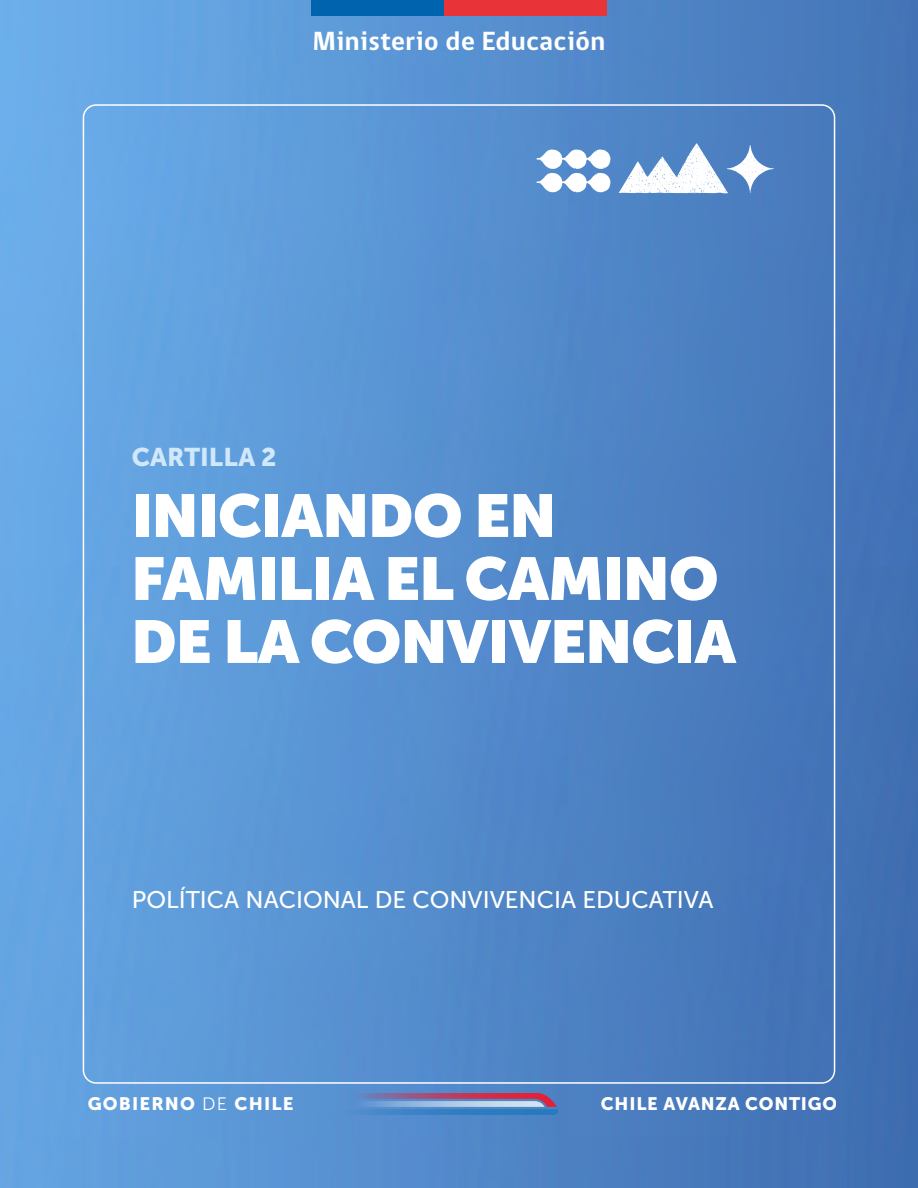
<style>
.page{position:relative;width:918px;height:1188px;background:#fff}
.page>*{position:absolute;margin:0;border:0;box-sizing:border-box;transform-origin:0 0}
.t1{font:900 60px/63px "Museo Sans Display";color:#fff}
.t2{font:700 27px "gob CL";letter-spacing:.02em;color:#fff}
.t3{font:25.5px "Museo Sans 900";color:#d0e8f9}
.t4{font:24px "Museo Sans 500";color:#fff}
.t5{font:18px "Museo Sans 900";letter-spacing:.045em;color:#fff}
.t6{font:18px "Museo Sans 900";letter-spacing:.065em;color:#fff}
.s1{font-family:"Museo Sans 300"}
</style>
<div class="page">
<img style="left:0;top:0;width:918px;height:1188px">
<div style="left:311px;top:0;width:133px;height:16px;background:#0063ad"></div>
<div style="left:444px;top:0;width:163px;height:16px;background:#e83338"></div>
<svg style="left:343px;top:1093px;width:215px;height:22px;background:#7583b5"></svg>
<svg style="left:537px;top:150px;width:73px;height:42px"></svg>
<svg style="left:619px;top:143px;width:109px;height:50px"></svg>
<img style="left:727px;top:145px;width:47px;height:48px">
<p class="t2" style="left:313px;top:22px;width:294px">Ministerio de Educación</p>
<p class="t3" style="left:132px;top:442px;width:146px">CARTILLA 2</p>
<p class="t1" style="left:132px;top:484px;width:606px">INICIANDO EN<br>FAMILIA EL CAMINO<br>DE LA CONVIVENCIA</p>
<p class="t4" style="left:132px;top:886px;width:583px">POLÍTICA NACIONAL DE CONVIVENCIA EDUCATIVA</p>
<p class="t6" style="left:88px;top:1093px;width:207px">GOBIERNO <span class="s1">DE</span> CHILE</p>
<p class="t5" style="left:601px;top:1094px;width:238px">CHILE AVANZA CONTIGO</p>
</div>
